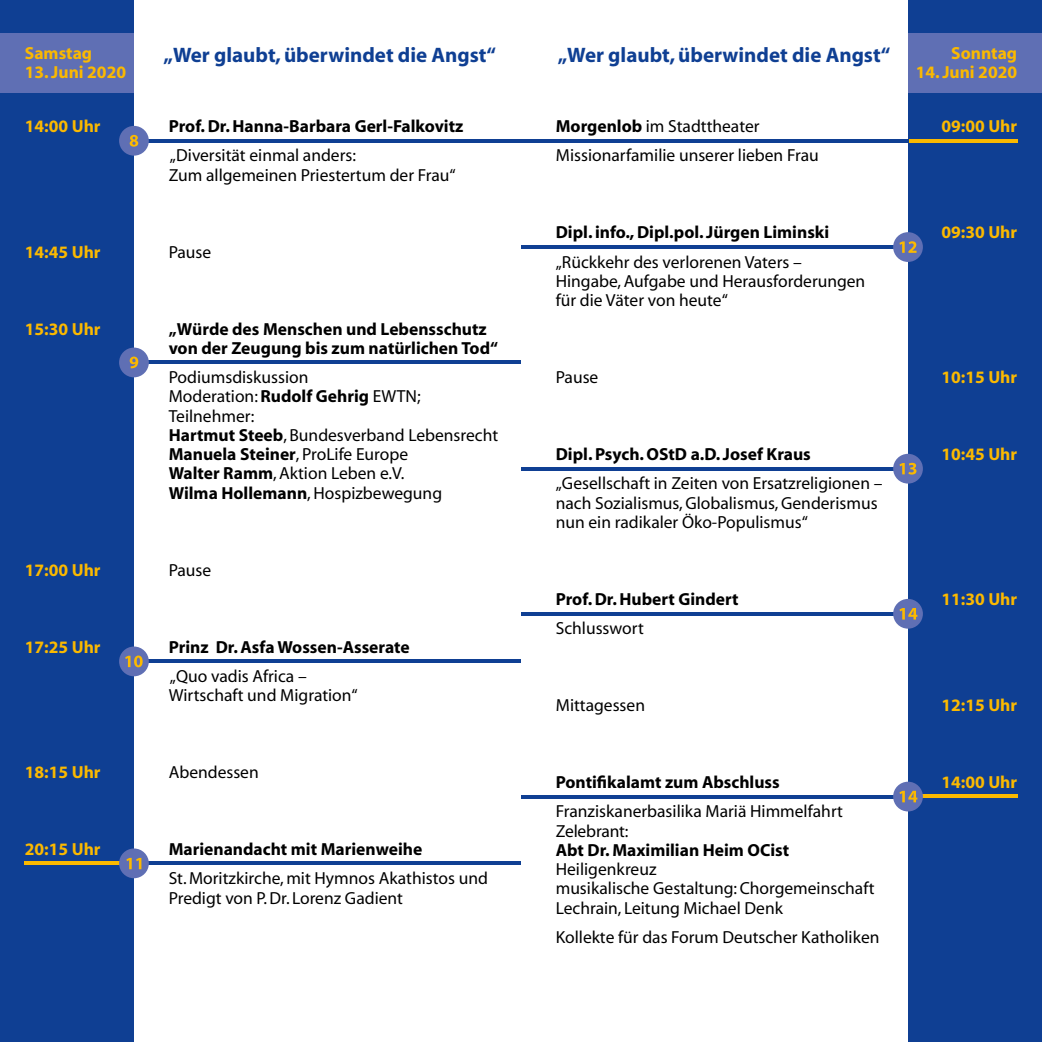
<style>
.page{position:relative;width:1042px;height:1042px;background:#fff}
.page>*{position:absolute;margin:0;border:0;box-sizing:border-box;transform-origin:0 0}
.t1{font:700 21px "Myriad";color:#0f3f93}
.t2{font:17.5px/19.2px "Myriad";color:#000}
.t3{font:700 17.5px/19.2px "Myriad";color:#000}
.t4{font:700 17.5px "Myriad";color:#fbb900}
.s1{font-weight:700}
</style>
<div class="page">
<div style="left:0;top:0;width:134px;height:1042px;background:#0f3f93"></div>
<div style="left:908px;top:0;width:134px;height:1042px;background:#0f3f93"></div>
<div style="left:0;top:33px;width:134px;height:60px;background:#5f6fb4"></div>
<div style="left:908px;top:33px;width:134px;height:60px;background:#5f6fb4"></div>
<hr style="left:908px;top:139px;width:109px;height:3px;background:#fbb900">
<hr style="left:521px;top:139px;width:387px;height:3px;background:#0f3f93">
<hr style="left:134px;top:361px;width:387px;height:3px;background:#0f3f93">
<hr style="left:134px;top:139px;width:387px;height:3px;background:#0f3f93">
<hr style="left:521px;top:245px;width:387px;height:4px;background:#0f3f93">
<div style="left:893px;top:232px;width:30px;height:30px;background:#5f6fb4;border-radius:50%"></div>
<svg style="left:899px;top:241px;width:17px;height:12px"></svg>
<hr style="left:521px;top:467px;width:387px;height:3px;background:#0f3f93">
<div style="left:893px;top:454px;width:30px;height:29px;background:#5f6fb4;border-radius:50%"></div>
<svg style="left:899px;top:463px;width:17px;height:11px"></svg>
<hr style="left:908px;top:794px;width:109px;height:4px;background:#fbb900">
<hr style="left:521px;top:795px;width:387px;height:3px;background:#0f3f93">
<hr style="left:25px;top:861px;width:109px;height:4px;background:#fbb900">
<hr style="left:134px;top:861px;width:387px;height:4px;background:#0f3f93">
<hr style="left:134px;top:660px;width:387px;height:3px;background:#0f3f93">
<hr style="left:521px;top:612px;width:387px;height:3px;background:#0f3f93">
<div style="left:893px;top:781px;width:30px;height:30px;background:#5f6fb4;border-radius:50%"></div>
<svg style="left:899px;top:791px;width:18px;height:11px"></svg>
<div style="left:119px;top:126px;width:30px;height:30px;background:#5f6fb4;border-radius:50%"></div>
<svg style="left:130px;top:135px;width:8px;height:12px"></svg>
<div style="left:119px;top:347px;width:30px;height:30px;background:#5f6fb4;border-radius:50%"></div>
<svg style="left:130px;top:356px;width:8px;height:12px"></svg>
<div style="left:119px;top:646px;width:30px;height:30px;background:#5f6fb4;border-radius:50%"></div>
<svg style="left:125px;top:655px;width:18px;height:12px"></svg>
<div style="left:119px;top:848px;width:30px;height:30px;background:#5f6fb4;border-radius:50%"></div>
<svg style="left:126px;top:858px;width:15px;height:11px"></svg>
<div style="left:893px;top:599px;width:30px;height:30px;background:#5f6fb4;border-radius:50%"></div>
<svg style="left:899px;top:608px;width:18px;height:11px"></svg>
<p class="t4" style="left:25px;top:44px;width:69px">Samstag</p>
<p class="t1" style="left:163px;top:44px;width:334px">„Wer glaubt, überwindet die Angst“</p>
<p class="t1" style="left:558px;top:44px;width:334px">„Wer glaubt, überwindet die Angst“</p>
<p class="t4" style="left:25px;top:63px;width:103px">13. Juni 2020</p>
<p class="t4" style="left:25px;top:117px;width:77px">14:00 Uhr</p>
<p class="t3" style="left:169px;top:117px;width:296px">Prof. Dr. Hanna-Barbara Gerl-Falkovitz</p>
<p class="t2" style="left:169px;top:147px;width:289px">„Diversität einmal anders:<br>Zum allgemeinen Priestertum der Frau“</p>
<p class="t2" style="left:556px;top:112px;width:265px;line-height:29.2px"><span class="s1">Morgenlob</span> im Stadttheater<br>Missionarfamilie unserer lieben Frau</p>
<p class="t4" style="left:25px;top:243px;width:77px">14:45 Uhr</p>
<p class="t2" style="left:169px;top:243px;width:44px">Pause</p>
<p class="t3" style="left:556px;top:223px;width:275px">Dipl. info., Dipl.pol. Jürgen Liminski</p>
<p class="t2" style="left:556px;top:253px;width:311px">„Rückkehr des verlorenen Vaters –<br>Hingabe, Aufgabe und Herausforderungen für die Väter von heute“</p>
<p class="t4" style="left:25px;top:320px;width:77px">15:30 Uhr</p>
<p class="t3" style="left:169px;top:320px;width:331px">„Würde des Menschen und Lebensschutz von der Zeugung bis zum natürlichen Tod“</p>
<p class="t2" style="left:169px;top:368px;width:331px">Podiumsdiskussion<br>Moderation: <span class="s1">Rudolf Gehrig</span> EWTN;<br>Teilnehmer:<br><span class="s1">Hartmut Steeb</span>, Bundesverband Lebensrecht<br><span class="s1">Manuela Steiner</span>, ProLife Europe<br><span class="s1">Walter Ramm</span>, Aktion Leben e.V.<br><span class="s1">Wilma Hollemann</span>, Hospizbewegung</p>
<p class="t2" style="left:556px;top:368px;width:44px">Pause</p>
<p class="t3" style="left:556px;top:445px;width:257px">Dipl. Psych. OStD a.D. Josef Kraus</p>
<p class="t2" style="left:556px;top:474px;width:328px">„Gesellschaft in Zeiten von Ersatzreligionen – nach Sozialismus, Globalismus, Genderismus nun ein radikaler Öko-Populismus“</p>
<p class="t4" style="left:25px;top:561px;width:77px">17:00 Uhr</p>
<p class="t2" style="left:169px;top:561px;width:44px">Pause</p>
<p class="t3" style="left:556px;top:590px;width:184px">Prof. Dr. Hubert Gindert</p>
<p class="t2" style="left:556px;top:619px;width:90px">Schlusswort</p>
<p class="t4" style="left:25px;top:638px;width:77px">17:25 Uhr</p>
<p class="t3" style="left:169px;top:638px;width:242px">Prinz Dr. Asfa Wossen-Asserate</p>
<p class="t2" style="left:169px;top:667px;width:191px">„Quo vadis Africa –<br>Wirtschaft und Migration“</p>
<p class="t2" style="left:556px;top:696px;width:91px">Mittagessen</p>
<p class="t4" style="left:25px;top:763px;width:77px">18:15 Uhr</p>
<p class="t4" style="left:25px;top:840px;width:77px">20:15 Uhr</p>
<p class="t2" style="left:169px;top:763px;width:92px">Abendessen</p>
<p class="t3" style="left:169px;top:840px;width:255px">Marienandacht mit Marienweihe</p>
<p class="t2" style="left:169px;top:869px;width:321px">St. Moritzkirche, mit Hymnos Akathistos und<br>Predigt von P. Dr. Lorenz Gadient</p>
<p class="t3" style="left:556px;top:773px;width:226px">Pontifikalamt zum Abschluss</p>
<p class="t2" style="left:556px;top:802px;width:289px">Franziskanerbasilika Mariä Himmelfahrt<br>Zelebrant:</p>
<p class="t3" style="left:556px;top:841px;width:235px">Abt Dr. Maximilian Heim OCist</p>
<p class="t2" style="left:556px;top:860px;width:320px">Heiligenkreuz<br>musikalische Gestaltung: Chorgemeinschaft<br>Lechrain, Leitung Michael Denk</p>
<p class="t2" style="left:556px;top:928px;width:325px">Kollekte für das Forum Deutscher Katholiken</p>
<p class="t4" style="left:951px;top:44px;width:67px">Sonntag</p>
<p class="t4" style="left:916px;top:63px;width:103px">14. Juni 2020</p>
<p class="t4" style="left:941px;top:117px;width:77px">09:00 Uhr</p>
<p class="t4" style="left:941px;top:223px;width:77px">09:30 Uhr</p>
<p class="t4" style="left:941px;top:368px;width:77px">10:15 Uhr</p>
<p class="t4" style="left:941px;top:445px;width:77px">10:45 Uhr</p>
<p class="t4" style="left:941px;top:590px;width:77px">11:30 Uhr</p>
<p class="t4" style="left:941px;top:696px;width:77px">12:15 Uhr</p>
<p class="t4" style="left:941px;top:773px;width:77px">14:00 Uhr</p>
</div>
